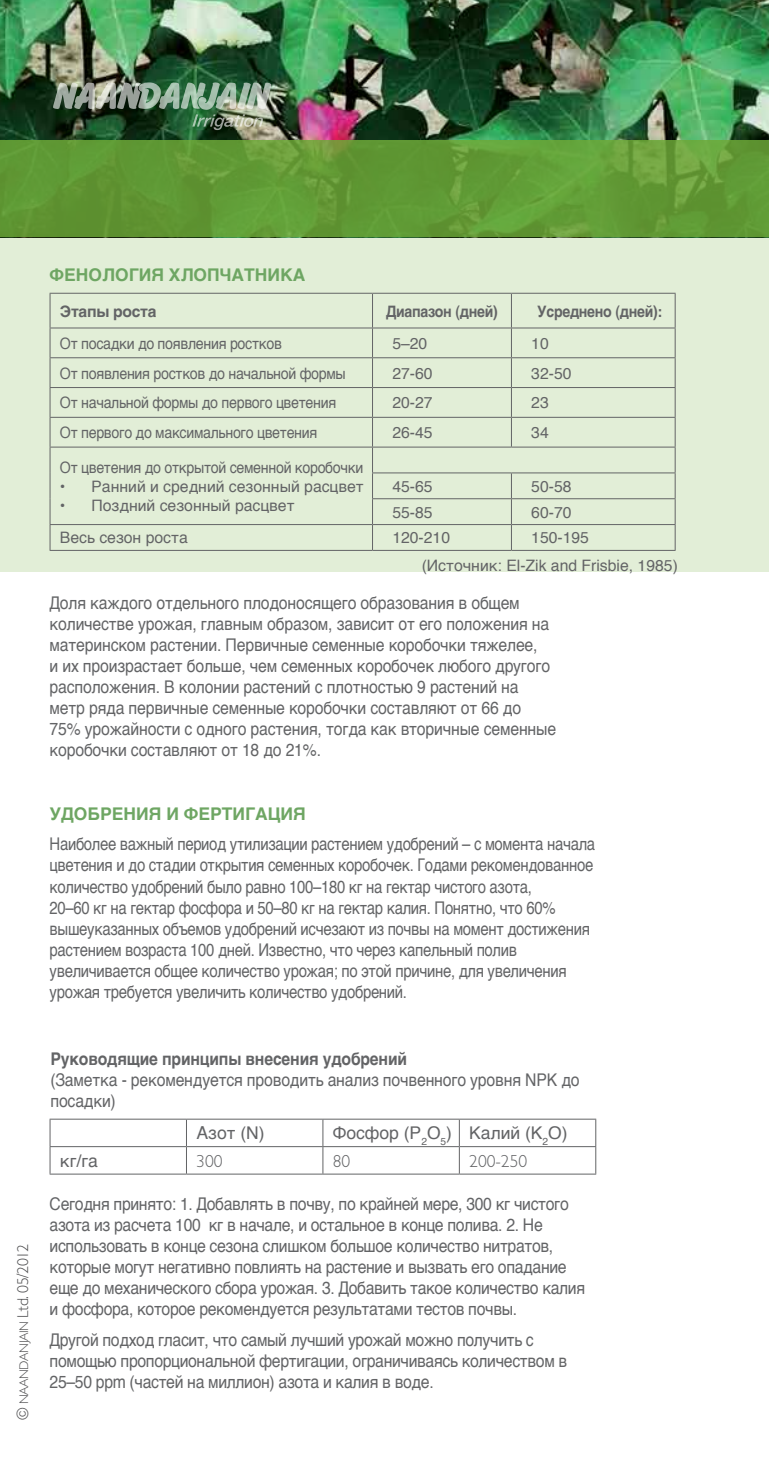
<style>
.page{position:relative;width:769px;height:1474px;background:#fff}
.page>*{position:absolute;margin:0;border:0;box-sizing:border-box;transform-origin:0 0}
.t1{font:17.5px/21px "Helvetica";letter-spacing:-.02em;color:#636466;scale:.9 1}
.t2{font:17.5px/21px "Helvetica";letter-spacing:-.02em;color:#636466;scale:.85 1}
.t3{font:700 17.5px "Helvetica";color:#6ea663}
.t4{font:700 17.5px "Helvetica";letter-spacing:-.01em;color:#636466;scale:.9 1}
.t5{font:17.5px "Helvetica";color:#636466}
.t6{font:17.5px "Helvetica";letter-spacing:-.02em;color:#636466}
.t7{font:300 17.5px "M Gill Sans";color:#636466}
.t8{font:15.75px "Helvetica";letter-spacing:-.02em;color:#636466;scale:.9 1}
.t9{font:15.75px/27.7px "Helvetica";color:#636466}
.t10{font:15.75px "Helvetica";letter-spacing:-.02em;color:#636466}
.t11{font:700 15.75px "Helvetica";letter-spacing:-.02em;color:#636466;scale:.9 1}
.t12{font:300 15.75px "M Gill Sans";letter-spacing:-.03em;color:#4d4d4f}
.t13{font:700 15.75px "Helvetica";letter-spacing:-.02em;color:#636466}
.s1{font-size:12.6px}
</style>
<div class="page">
<img style="left:0;top:0;width:769px;height:141px">
<div style="left:0;top:237px;width:769px;height:334px;background:#e2eed7"></div>
<svg style="left:0;top:141px;width:769px;height:96px;background:#629a36"></svg>
<img style="left:53px;top:82px;width:219px;height:48px">
<hr style="left:50px;top:293px;width:322px;height:1px;background:#636466">
<hr style="left:50px;top:294px;width:1px;height:33px;background:#636466">
<hr style="left:372px;top:293px;width:139px;height:1px;background:#636466">
<hr style="left:372px;top:294px;width:1px;height:33px;background:#636466">
<hr style="left:511px;top:293px;width:165px;height:1px;background:#636466">
<hr style="left:511px;top:294px;width:1px;height:33px;background:#636466">
<hr style="left:675px;top:294px;width:1px;height:33px;background:#636466">
<hr style="left:50px;top:327px;width:322px;height:1px;background:#636466">
<hr style="left:372px;top:327px;width:139px;height:1px;background:#636466">
<hr style="left:511px;top:327px;width:165px;height:1px;background:#636466">
<hr style="left:50px;top:357px;width:322px;height:1px;background:#636466">
<hr style="left:372px;top:357px;width:139px;height:1px;background:#636466">
<hr style="left:511px;top:357px;width:165px;height:1px;background:#636466">
<hr style="left:50px;top:387px;width:322px;height:1px;background:#636466">
<hr style="left:372px;top:387px;width:139px;height:1px;background:#636466">
<hr style="left:511px;top:387px;width:165px;height:1px;background:#636466">
<hr style="left:50px;top:417px;width:322px;height:1px;background:#636466">
<hr style="left:372px;top:417px;width:139px;height:1px;background:#636466">
<hr style="left:511px;top:417px;width:165px;height:1px;background:#636466">
<svg style="left:511px;top:328px;width:1px;height:118px"></svg>
<hr style="left:50px;top:446px;width:322px;height:1px;background:#636466">
<hr style="left:372px;top:446px;width:139px;height:1px;background:#636466">
<hr style="left:511px;top:446px;width:165px;height:1px;background:#636466">
<hr style="left:372px;top:472px;width:139px;height:1px;background:#636466">
<hr style="left:511px;top:472px;width:165px;height:1px;background:#636466">
<hr style="left:372px;top:498px;width:139px;height:1px;background:#636466">
<hr style="left:511px;top:498px;width:165px;height:1px;background:#636466">
<hr style="left:50px;top:524px;width:322px;height:1px;background:#636466">
<svg style="left:50px;top:328px;width:1px;height:222px"></svg>
<hr style="left:372px;top:524px;width:139px;height:1px;background:#636466">
<svg style="left:372px;top:328px;width:1px;height:222px"></svg>
<hr style="left:511px;top:524px;width:165px;height:1px;background:#636466">
<svg style="left:511px;top:473px;width:1px;height:77px"></svg>
<svg style="left:675px;top:328px;width:1px;height:222px"></svg>
<hr style="left:50px;top:550px;width:322px;height:1px;background:#636466">
<hr style="left:372px;top:550px;width:139px;height:1px;background:#636466">
<hr style="left:511px;top:550px;width:165px;height:1px;background:#636466">
<hr style="left:50px;top:1118px;width:136px;height:1px;background:#636466">
<hr style="left:186px;top:1118px;width:137px;height:1px;background:#636466">
<hr style="left:323px;top:1118px;width:136px;height:1px;background:#636466">
<hr style="left:459px;top:1118px;width:137px;height:1px;background:#636466">
<hr style="left:50px;top:1146px;width:136px;height:1px;background:#636466">
<svg style="left:50px;top:1119px;width:1px;height:54px"></svg>
<hr style="left:186px;top:1146px;width:137px;height:1px;background:#636466">
<svg style="left:186px;top:1119px;width:1px;height:54px"></svg>
<hr style="left:323px;top:1146px;width:136px;height:1px;background:#636466">
<svg style="left:322px;top:1119px;width:1px;height:54px"></svg>
<hr style="left:459px;top:1146px;width:137px;height:1px;background:#636466">
<svg style="left:459px;top:1119px;width:1px;height:54px"></svg>
<svg style="left:595px;top:1119px;width:1px;height:54px"></svg>
<hr style="left:50px;top:1173px;width:136px;height:1px;background:#636466">
<hr style="left:186px;top:1173px;width:137px;height:1px;background:#636466">
<hr style="left:323px;top:1173px;width:136px;height:1px;background:#636466">
<hr style="left:459px;top:1173px;width:137px;height:1px;background:#636466">
<p class="t3" style="left:50px;top:261px;width:257px">ФЕНОЛОГИЯ ХЛОПЧАТНИКА</p>
<p class="t13" style="left:60px;top:298px;width:98px">Этапы роста</p>
<p class="t11" style="left:386px;top:298px;width:125px">Диапазон (дней)</p>
<p class="t11" style="left:537px;top:298px;width:140px">Усреднено (дней):</p>
<p class="t8" style="left:60px;top:331px;width:248px">От посадки до появления ростков</p>
<p class="t10" style="left:392px;top:331px;width:37px">5–20</p>
<p class="t10" style="left:531px;top:331px;width:19px">10</p>
<p class="t8" style="left:60px;top:361px;width:319px">От появления ростков до начальной формы</p>
<p class="t10" style="left:392px;top:361px;width:42px">27-60</p>
<p class="t10" style="left:531px;top:361px;width:42px">32-50</p>
<p class="t8" style="left:60px;top:390px;width:309px">От начальной формы до первого цветения</p>
<p class="t10" style="left:392px;top:390px;width:42px">20-27</p>
<p class="t10" style="left:531px;top:390px;width:19px">23</p>
<p class="t8" style="left:60px;top:420px;width:288px">От первого до максимального цветения</p>
<p class="t10" style="left:392px;top:420px;width:42px">26-45</p>
<p class="t10" style="left:531px;top:420px;width:19px">34</p>
<p class="t8" style="left:60px;top:455px;width:339px">От цветения до открытой семенной коробочки</p>
<p class="t9" style="left:60px;top:473px;width:305px">• Ранний и средний сезонный расцвет</p>
<p class="t9" style="left:60px;top:492px;width:236px">• Поздний сезонный расцвет</p>
<p class="t10" style="left:392px;top:474px;width:42px">45-65</p>
<p class="t10" style="left:531px;top:474px;width:42px">50-58</p>
<p class="t10" style="left:392px;top:500px;width:42px">55-85</p>
<p class="t10" style="left:531px;top:500px;width:42px">60-70</p>
<p class="t9" style="left:60px;top:524px;width:129px">Весь сезон роста</p>
<p class="t10" style="left:392px;top:525px;width:59px">120-210</p>
<p class="t9" style="left:422px;top:524px;width:258px;text-indent:110px">150-195<br>(Источник: El-Zik and Frisbie, 1985)</p>
<p class="t1" style="left:50px;top:592px;width:564px">Доля каждого отдельного плодоносящего образования в общем количестве урожая, главным образом, зависит от его положения на материнском растении. Первичные семенные коробочки тяжелее,<br>и их произрастает больше, чем семенных коробочек любого другого расположения. В колонии растений с плотностью 9 растений на метр ряда первичные семенные коробочки составляют от 66 до 75% урожайности с одного растения, тогда как вторичные семенные коробочки составляют от 18 до 21%.</p>
<p class="t3" style="left:50px;top:799px;width:258px">УДОБРЕНИЯ И ФЕРТИГАЦИЯ</p>
<p class="t2" style="left:50px;top:834px;width:643px">Наиболее важный период утилизации растением удобрений – с момента начала цветения и до стадии открытия семенных коробочек. Годами рекомендованное количество удобрений было равно 100–180 кг на гектар чистого азота,<br>20–60 кг на гектар фосфора и 50–80 кг на гектар калия. Понятно, что 60% вышеуказанных объемов удобрений исчезают из почвы на момент достижения растением возраста 100 дней. Известно, что через капельный полив увеличивается общее количество урожая; по этой причине, для увеличения урожая требуется увеличить количество удобрений.</p>
<p class="t12" style="left:14px;top:1420px;width:178px;rotate:-90deg">© <span class="s1">NAANDANJAIN</span> Ltd. 05/2012</p>
<p class="t4" style="left:50px;top:1044px;width:398px">Руководящие принципы внесения удобрений</p>
<p class="t1" style="left:50px;top:1070px;width:589px">(Заметка - рекомендуется проводить анализ почвенного уровня NPK до посадки)</p>
<p class="t6" style="left:196px;top:1119px;width:70px">Азот (N)</p>
<p class="t5" style="left:333px;top:1119px;width:236px">Фосфор (P<sub>2</sub>O<sub>5</sub>) Калий (K<sub>2</sub>O)</p>
<p class="t6" style="left:60px;top:1147px;width:39px">кг/га</p>
<p class="t7" style="left:196px;top:1151px;width:28px">300</p>
<p class="t7" style="left:333px;top:1151px;width:19px">80</p>
<p class="t7" style="left:469px;top:1151px;width:59px">200-250</p>
<p class="t1" style="left:50px;top:1193px;width:596px">Сегодня принято: 1. Добавлять в почву, по крайней мере, 300 кг чистого азота из расчета 100 кг в начале, и остальное в конце полива. 2. Не использовать в конце сезона слишком большое количество нитратов, которые могут негативно повлиять на растение и вызвать его опадание еще до механического сбора урожая. 3. Добавить такое количество калия и фосфора, которое рекомендуется результатами тестов почвы.</p>
<p class="t1" style="left:50px;top:1329px;width:577px">Другой подход гласит, что самый лучший урожай можно получить с помощью пропорциональной фертигации, ограничиваясь количеством в<br>25–50 ppm (частей на миллион) азота и калия в воде.</p>
</div>
